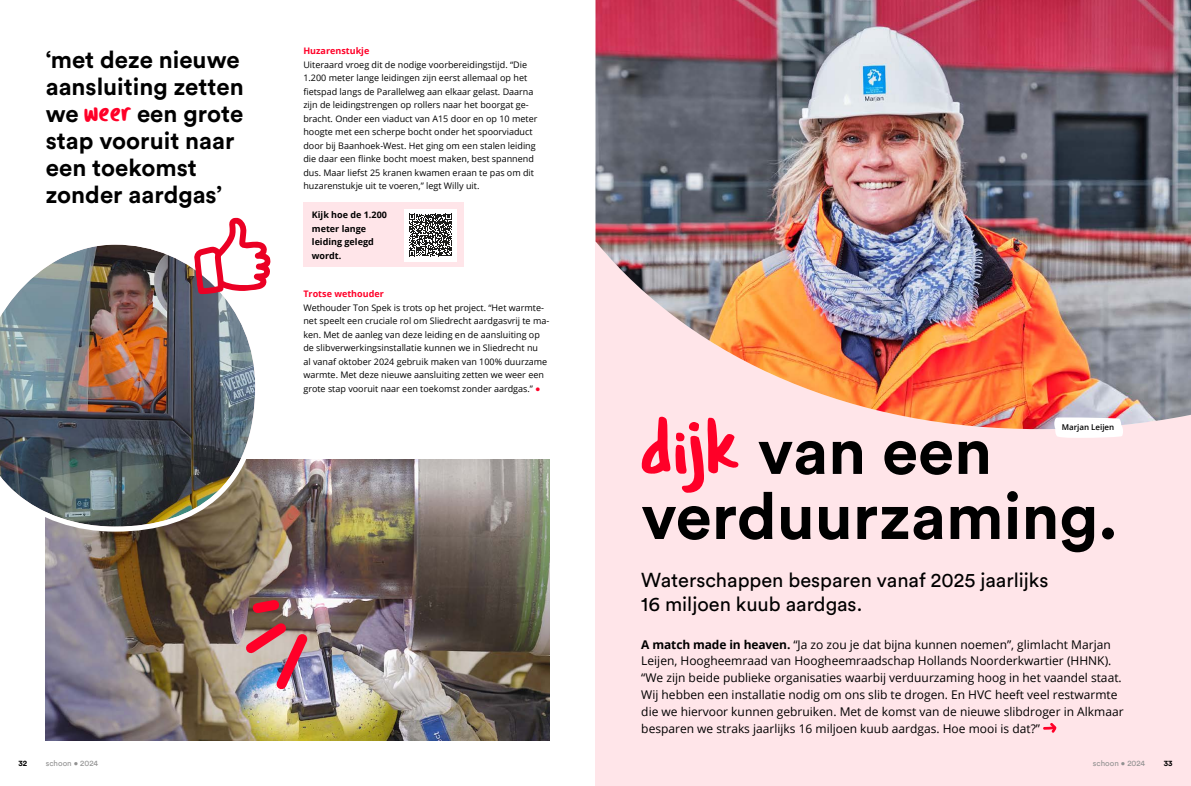
<style>
.page{position:relative;width:1191px;height:786px;background:#fff}
.page>*{position:absolute;margin:0;border:0;box-sizing:border-box;transform-origin:0 0}
.H1_-_Titel{font:700 65px/65px "Circular Std";color:#000}
.t1{font:700 24px/27px "Circular Std";color:#000}
.Subtitel_-_groot{font:20px/24px "Circular Std";color:#000}
.H3_-_Alinea_intro{font:12px/16.8px "Open Sans";color:#000}
.Bodytekst{font:9px/13.5px "Open Sans";color:#000}
.Bodytekst-2{font:700 9px "Open Sans";color:#000}
.H5_-_Subparagraafkop{font:700 9px "Open Sans";color:#ff0028}
.t2{font:8px "Circular Std";color:#919191}
.Bijschrift{font:600 8px "Open Sans";color:#000}
.t3{font:700 8px "Circular Std";color:#000}
.s1{font-family:"Tragic Marker";font-weight:400;font-size:30px;color:#ff0028}
.s2{font-family:"Circular Std";font-weight:700;color:#ff0028}
.s3{font-family:"Tragic Marker";font-weight:400;font-size:81.2px;color:#ff0028}
.s4{font-weight:700}
</style>
<div class="page">
<div style="left:595px;top:0;width:596px;height:785px;background:#ffe5e9"></div>
<img style="left:595px;top:0;width:596px;height:429px">
<img style="left:46px;top:459px;width:503px;height:280px">
<img style="left:237px;top:593px;width:78px;height:104px">
<img style="left:0;top:244px;width:263px;height:290px">
<svg style="left:194px;top:217px;width:77px;height:77px"></svg>
<svg style="left:1043px;top:723px;width:13px;height:10px"></svg>
<svg style="left:1054px;top:417px;width:69px;height:20px"></svg>
<div style="left:303px;top:203px;width:161px;height:64px;background:#ffe5e9"></div>
<div style="left:404px;top:209px;width:52px;height:52px;background:#fff"></div>
<svg style="left:409px;top:214px;width:43px;height:42px"></svg>
<p class="t1" style="left:46px;top:45px;width:199px">‘met deze nieuwe aansluiting zetten we <span class="s1">weer</span> een grote stap vooruit naar een toekomst zonder aardgas’</p>
<p class="H5_-_Subparagraafkop" style="left:303px;top:44px;width:67px">Huzarenstukje</p>
<p class="Bodytekst" style="left:303px;top:57px;width:235px">Uiteraard vroeg dit de nodige voorbereidingstijd. “Die 1.200 meter lange leidingen zijn eerst allemaal op het fietspad langs de Parallelweg aan elkaar gelast. Daarna zijn de leidingstrengen op rollers naar het boorgat ge&shy;bracht. Onder een viaduct van A15 door en op 10 meter hoogte met een scherpe bocht onder het spoorviaduct door bij Baanhoek-West. Het ging om een stalen leiding die daar een flinke bocht moest maken, best spannend dus. Maar liefst 25 kranen kwamen eraan te pas om dit huzarenstukje uit te voeren,” legt Willy uit.</p>
<p class="Bodytekst-2" style="left:312px;top:208px;width:77px">Kijk hoe de 1.200</p>
<p class="Bodytekst-2" style="left:312px;top:222px;width:56px">meter lange</p>
<p class="Bodytekst-2" style="left:312px;top:235px;width:63px">leiding gelegd</p>
<p class="Bodytekst-2" style="left:312px;top:249px;width:31px">wordt.</p>
<p class="H5_-_Subparagraafkop" style="left:303px;top:287px;width:82px">Trotse wethouder</p>
<p class="Bodytekst" style="left:303px;top:300px;width:247px">Wethouder Ton Spek is trots op het project. “Het warmte&shy;net speelt een cruciale rol om Sliedrecht aardgasvrij te ma&shy;ken. Met de aanleg van deze leiding en de aansluiting op de slibverwerkingsinstallatie kunnen we in Sliedrecht nu<br>al vanaf oktober 2024 gebruik maken van 100% duurzame warmte. Met deze nieuwe aansluiting zetten we weer een grote stap vooruit naar een toekomst zonder aardgas.” <span class="s2">•</span></p>
<p class="H1_-_Titel" style="left:641px;top:417px;width:478px"><span class="s3">dijk</span> van een verduurzaming.</p>
<p class="Subtitel_-_groot" style="left:641px;top:567px;width:408px">Waterschappen besparen vanaf 2025 jaarlijks<br>16 miljoen kuub aardgas.</p>
<p class="Bijschrift" style="left:1061px;top:422px;width:54px">Marjan Leijen</p>
<p class="H3_-_Alinea_intro" style="left:641px;top:635px;width:484px"><span class="s4">A match made in heaven.</span> “Ja zo zou je dat bijna kunnen noemen”, glimlacht Marjan Leijen, Hoogheemraad van Hoogheemraadschap Hollands Noorderkwartier (HHNK). “We zijn beide publieke organisaties waarbij verduurzaming hoog in het vaandel staat.<br>Wij hebben een installatie nodig om ons slib te drogen. En HVC heeft veel restwarmte die we hiervoor kunnen gebruiken. Met de komst van de nieuwe slibdroger in Alkmaar besparen we straks jaarlijks 16 miljoen kuub aardgas. Hoe mooi is dat?”</p>
<p class="t3" style="left:19px;top:758px;width:10px">32</p>
<p class="t2" style="left:46px;top:758px;width:54px">schoon • 2024</p>
<p class="t2" style="left:1093px;top:758px;width:54px">schoon • 2024</p>
<p class="t3" style="left:1163px;top:758px;width:10px">33</p>
</div>
